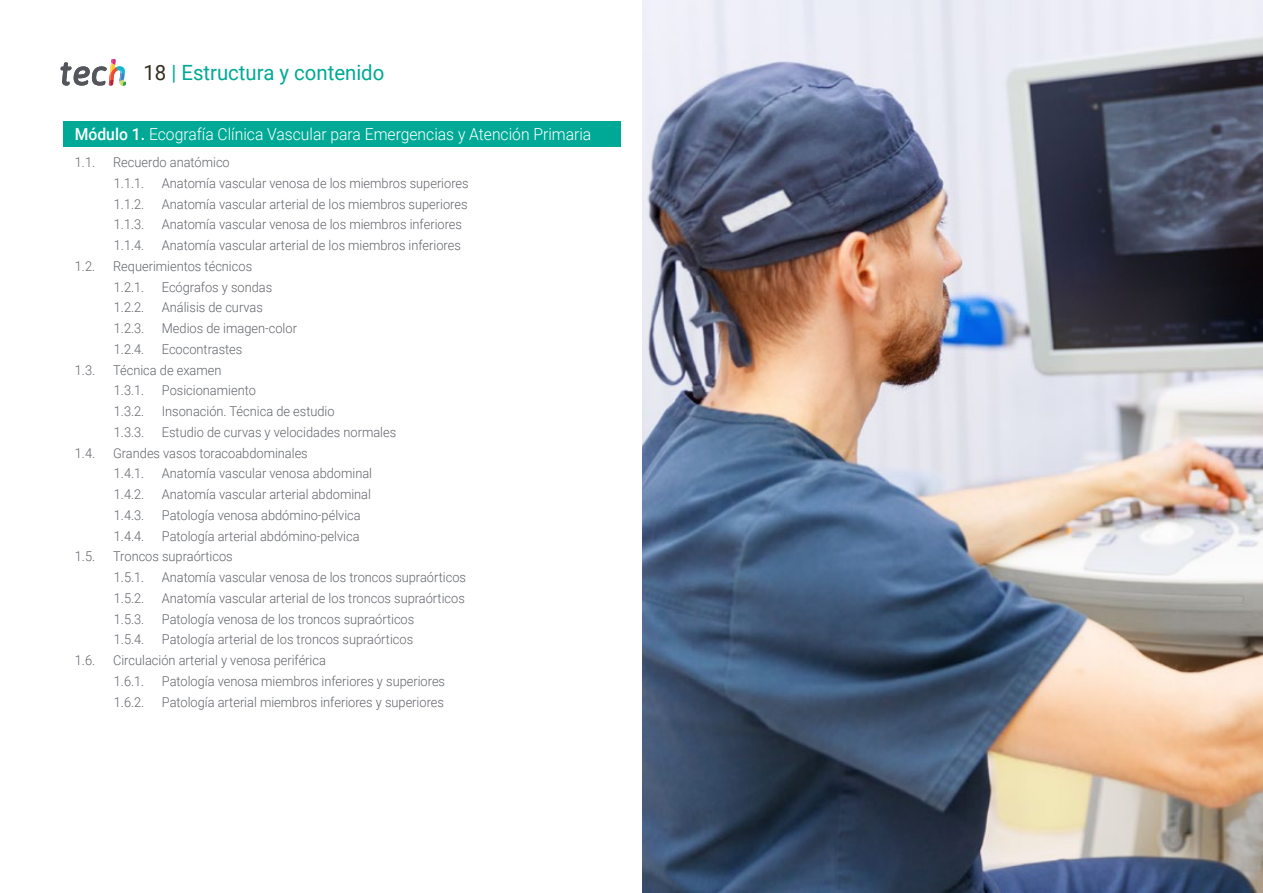
<style>
.page{position:relative;width:1263px;height:893px;background:#fff}
.page>*{position:absolute;margin:0;border:0;box-sizing:border-box;transform-origin:0 0}
.t1{font:21px "Roboto";color:#00a996}
.t2{font:300 16.5px "Roboto";color:#fff;scale:.95 1}
.t3{font:300 13.5px/20.7px "Roboto";color:#61646a;scale:.95 1}
.s1{color:#312e20}
.s2{font-weight:500}
</style>
<div class="page">
<div style="left:64px;top:121px;width:557px;height:25px;background:#00a996"></div>
<img style="left:642px;top:0;width:621px;height:893px">
<svg style="left:61px;top:59px;width:65px;height:27px"></svg>
<h1 class="t1" style="left:144px;top:57px;width:242px"><span class="s1">18</span> | Estructura y contenido</h1>
<p class="t2" style="left:75px;top:123px;width:545px"><span class="s2">Módulo 1.</span> Ecografía Clínica Vascular para Emergencias y Atención Primaria</p>
<p class="t3" style="left:75px;top:151px;width:23px">1.1.</p>
<p class="t3" style="left:113px;top:151px;width:124px">Recuerdo anatómico<br>1.1.1.</p>
<p class="t3" style="left:162px;top:172px;width:324px">Anatomía vascular venosa de los miembros superiores</p>
<p class="t3" style="left:114px;top:193px;width:34px">1.1.2.</p>
<p class="t3" style="left:162px;top:193px;width:323px">Anatomía vascular arterial de los miembros superiores</p>
<p class="t3" style="left:114px;top:214px;width:34px">1.1.3.</p>
<p class="t3" style="left:162px;top:214px;width:317px">Anatomía vascular venosa de los miembros inferiores</p>
<p class="t3" style="left:114px;top:234px;width:34px">1.1.4.</p>
<p class="t3" style="left:162px;top:234px;width:316px">Anatomía vascular arterial de los miembros inferiores</p>
<p class="t3" style="left:75px;top:255px;width:23px">1.2.</p>
<p class="t3" style="left:113px;top:255px;width:148px">Requerimientos técnicos<br>1.2.1.</p>
<p class="t3" style="left:162px;top:276px;width:118px">Ecógrafos y sondas</p>
<p class="t3" style="left:114px;top:297px;width:34px">1.2.2.</p>
<p class="t3" style="left:162px;top:297px;width:108px">Análisis de curvas</p>
<p class="t3" style="left:114px;top:317px;width:34px">1.2.3.</p>
<p class="t3" style="left:162px;top:317px;width:144px">Medios de imagen-color</p>
<p class="t3" style="left:114px;top:338px;width:34px">1.2.4.</p>
<p class="t3" style="left:162px;top:338px;width:86px">Ecocontrastes</p>
<p class="t3" style="left:75px;top:359px;width:23px">1.3.</p>
<p class="t3" style="left:113px;top:359px;width:116px">Técnica de examen<br>1.3.1.</p>
<p class="t3" style="left:162px;top:380px;width:100px">Posicionamiento</p>
<p class="t3" style="left:114px;top:400px;width:34px">1.3.2.</p>
<p class="t3" style="left:162px;top:400px;width:183px">Insonación. Técnica de estudio</p>
<p class="t3" style="left:114px;top:421px;width:34px">1.3.3.</p>
<p class="t3" style="left:162px;top:421px;width:248px">Estudio de curvas y velocidades normales</p>
<p class="t3" style="left:75px;top:442px;width:23px">1.4.</p>
<p class="t3" style="left:113px;top:442px;width:206px">Grandes vasos toracoabdominales<br>1.4.1.</p>
<p class="t3" style="left:162px;top:463px;width:223px">Anatomía vascular venosa abdominal</p>
<p class="t3" style="left:114px;top:483px;width:34px">1.4.2.</p>
<p class="t3" style="left:162px;top:483px;width:222px">Anatomía vascular arterial abdominal</p>
<p class="t3" style="left:114px;top:504px;width:34px">1.4.3.</p>
<p class="t3" style="left:162px;top:504px;width:211px">Patología venosa abdómino-pélvica</p>
<p class="t3" style="left:114px;top:525px;width:34px">1.4.4.</p>
<p class="t3" style="left:162px;top:525px;width:210px">Patología arterial abdómino-pelvica</p>
<p class="t3" style="left:75px;top:546px;width:23px">1.5.</p>
<p class="t3" style="left:113px;top:546px;width:127px">Troncos supraórticos<br>1.5.1.</p>
<p class="t3" style="left:162px;top:566px;width:322px">Anatomía vascular venosa de los troncos supraórticos</p>
<p class="t3" style="left:114px;top:587px;width:34px">1.5.2.</p>
<p class="t3" style="left:162px;top:587px;width:320px">Anatomía vascular arterial de los troncos supraórticos</p>
<p class="t3" style="left:114px;top:608px;width:34px">1.5.3.</p>
<p class="t3" style="left:162px;top:608px;width:267px">Patología venosa de los troncos supraórticos</p>
<p class="t3" style="left:114px;top:629px;width:34px">1.5.4.</p>
<p class="t3" style="left:162px;top:629px;width:266px">Patología arterial de los troncos supraórticos</p>
<p class="t3" style="left:75px;top:649px;width:23px">1.6.</p>
<p class="t3" style="left:113px;top:649px;width:226px">Circulación arterial y venosa periférica<br>1.6.1.</p>
<p class="t3" style="left:162px;top:670px;width:300px">Patología venosa miembros inferiores y superiores</p>
<p class="t3" style="left:114px;top:691px;width:34px">1.6.2.</p>
<p class="t3" style="left:162px;top:691px;width:298px">Patología arterial miembros inferiores y superiores</p>
</div>
